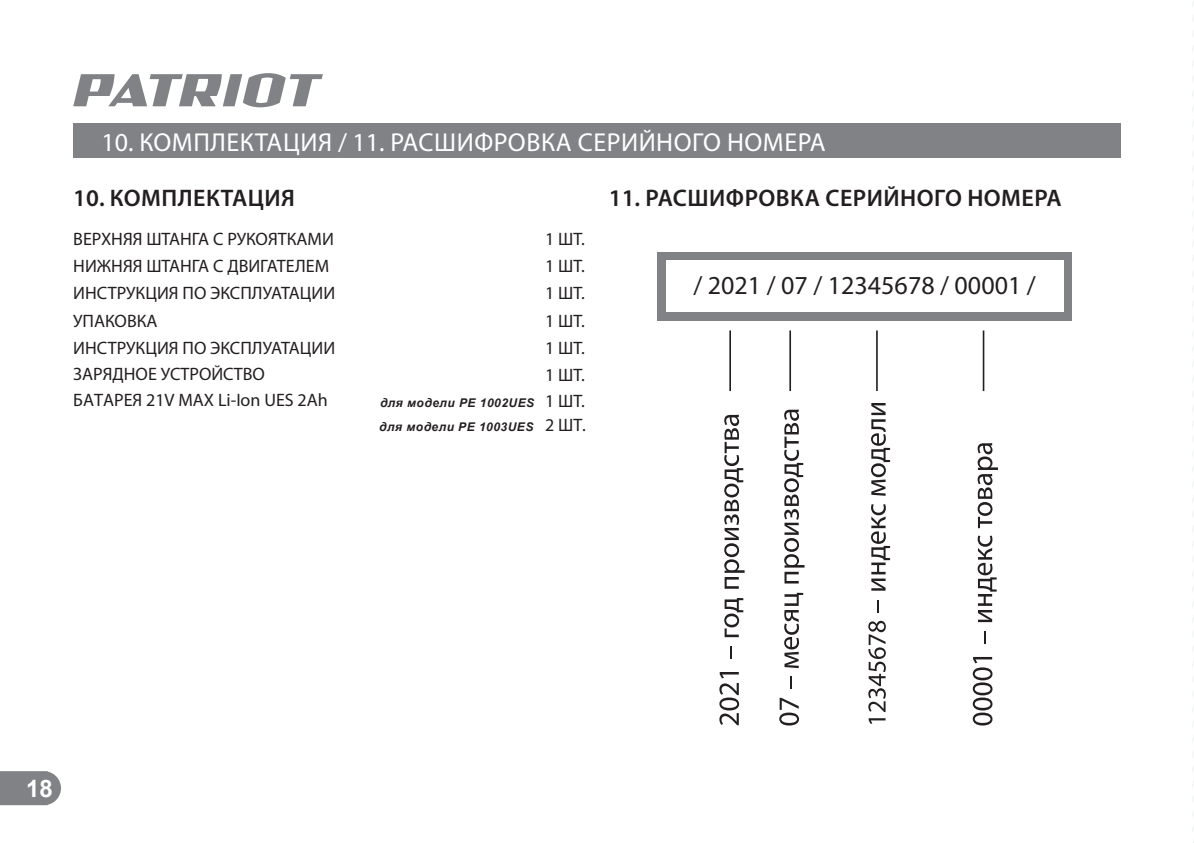
<style>
.page{position:relative;width:1194px;height:843px;background:#fff}
.page>*{position:absolute;margin:0;border:0;box-sizing:border-box;transform-origin:0 0}
.t1{font:26px "Myriad Pro";letter-spacing:.02em;color:#fff}
.t2{font:26px "Myriad Pro";color:#231f20}
.t3{font:600 24px "Myriad Pro";letter-spacing:.02em;color:#231f20}
.t4{font:700 24px "Arial";color:#fff}
.t5{font:18px/24px "Myriad Pro";color:#231f20}
.t6{font:italic 700 12px/23.8px "Arial";letter-spacing:.04em;color:#231f20}
</style>
<div class="page">
<svg style="left:0;top:771px;width:61px;height:34px;background:#88898c"></svg>
<svg style="left:73px;top:73px;width:250px;height:34px"></svg>
<div style="left:73px;top:124px;width:1047px;height:34px;background:#808285"></div>
<svg style="left:719px;top:672px;width:20px;height:53px"></svg>
<svg style="left:730px;top:646px;width:2px;height:13px"></svg>
<svg style="left:724px;top:598px;width:19px;height:39px"></svg>
<svg style="left:724px;top:415px;width:20px;height:174px"></svg>
<svg style="left:779px;top:698px;width:20px;height:27px"></svg>
<svg style="left:790px;top:676px;width:2px;height:13px"></svg>
<svg style="left:784px;top:593px;width:19px;height:75px"></svg>
<svg style="left:784px;top:409px;width:20px;height:174px"></svg>
<svg style="left:868px;top:718px;width:17px;height:6px"></svg>
<svg style="left:868px;top:621px;width:17px;height:91px"></svg>
<svg style="left:877px;top:600px;width:1px;height:13px"></svg>
<svg style="left:871px;top:504px;width:19px;height:87px"></svg>
<svg style="left:871px;top:403px;width:19px;height:93px"></svg>
<svg style="left:972px;top:657px;width:20px;height:68px"></svg>
<svg style="left:984px;top:631px;width:1px;height:13px"></svg>
<svg style="left:977px;top:535px;width:19px;height:87px"></svg>
<svg style="left:977px;top:443px;width:20px;height:85px"></svg>
<hr style="left:729px;top:330px;width:2px;height:61px;background:#231f20">
<hr style="left:789px;top:330px;width:2px;height:61px;background:#231f20">
<hr style="left:876px;top:330px;width:1px;height:61px;background:#231f20">
<hr style="left:982px;top:330px;width:2px;height:61px;background:#231f20">
<div style="left:657px;top:252px;width:414px;height:68px;background:#808285"></div>
<div style="left:666px;top:261px;width:397px;height:51px;background:#fff"></div>
<svg style="left:1192px;top:0;width:2px;height:843px"></svg>
<h1 class="t1" style="left:102px;top:130px;width:725px">10. КОМПЛЕКТАЦИЯ / 11. РАСШИФРОВКА СЕРИЙНОГО НОМЕРА</h1>
<h2 class="t3" style="left:73px;top:186px;width:223px">10. КОМПЛЕКТАЦИЯ</h2>
<p class="t5" style="left:73px;top:227px;width:262px">ВЕРХНЯЯ ШТАНГА С РУКОЯТКАМИ</p>
<p class="t5" style="left:545px;top:227px;width:41px">1 ШТ.</p>
<p class="t5" style="left:73px;top:255px;width:257px">НИЖНЯЯ ШТАНГА С ДВИГАТЕЛЕМ</p>
<p class="t5" style="left:545px;top:255px;width:41px">1 ШТ.</p>
<p class="t5" style="left:73px;top:282px;width:263px">ИНСТРУКЦИЯ ПО ЭКСПЛУАТАЦИИ</p>
<p class="t5" style="left:545px;top:282px;width:41px">1 ШТ.</p>
<p class="t5" style="left:73px;top:309px;width:86px">УПАКОВКА</p>
<p class="t5" style="left:545px;top:309px;width:41px">1 ШТ.</p>
<p class="t5" style="left:73px;top:337px;width:263px">ИНСТРУКЦИЯ ПО ЭКСПЛУАТАЦИИ</p>
<p class="t5" style="left:545px;top:337px;width:41px">1 ШТ.</p>
<h2 class="t3" style="left:608px;top:186px;width:454px">11. РАСШИФРОВКА СЕРИЙНОГО НОМЕРА</h2>
<h1 class="t2" style="left:693px;top:273px;width:344px">/ 2021 / 07 / 12345678 / 00001 /</h1>
<p class="t5" style="left:73px;top:362px;width:193px">ЗАРЯДНОЕ УСТРОЙСТВО</p>
<p class="t5" style="left:545px;top:364px;width:41px">1 ШТ.</p>
<p class="t5" style="left:73px;top:388px;width:256px">БАТАРЕЯ 21V MAX Li-Ion UES 2Ah</p>
<p class="t5" style="left:545px;top:390px;width:42px">1 ШТ.<br>2 ШТ.</p>
<p class="t6" style="left:379px;top:391px;width:156px">для модели PE 1002UES для модели PE 1003UES</p>
<h2 class="t4" style="left:26px;top:774px;width:28px">18</h2>
</div>
